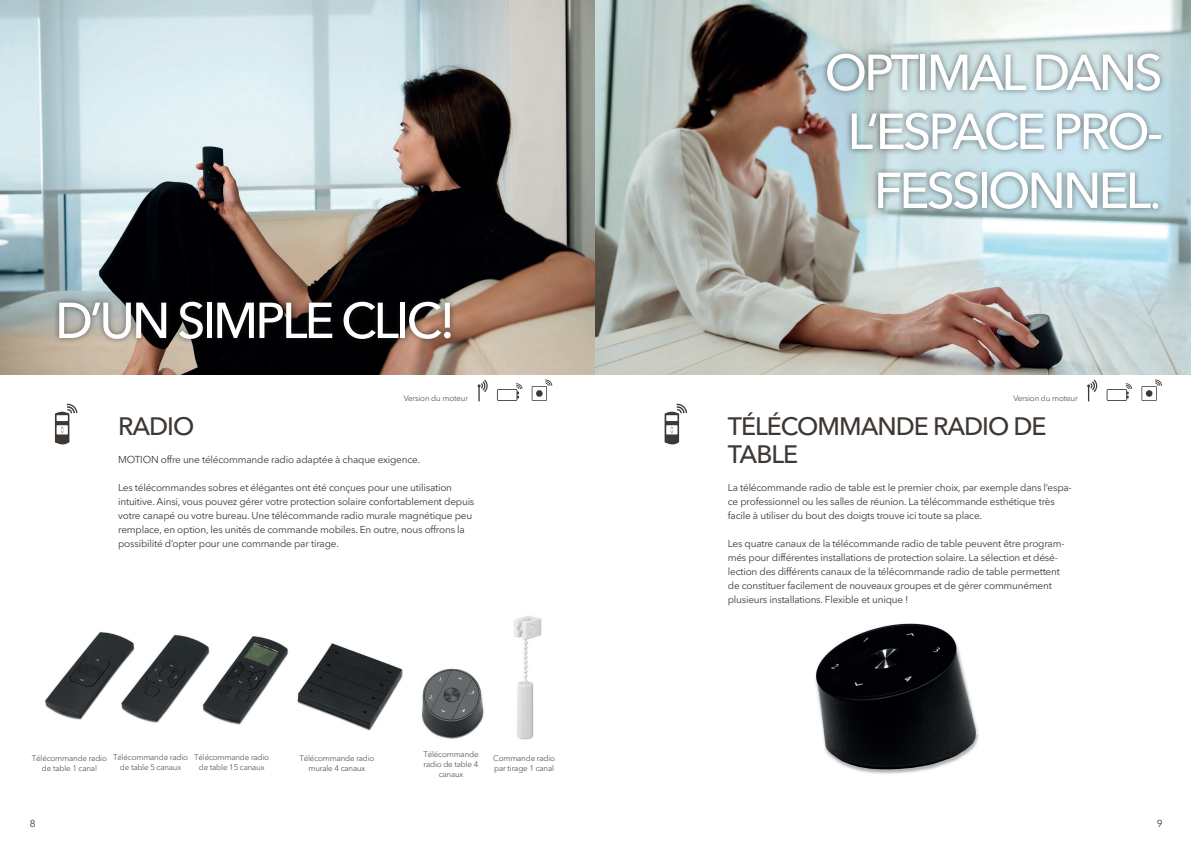
<style>
.page{position:relative;width:1191px;height:842px;background:#fff}
.page>*{position:absolute;margin:0;border:0;box-sizing:border-box;transform-origin:0 0}
.t1{font:500 50px/59px "Avenir Next LT Pro";letter-spacing:-.06em;color:#fff;text-align:right}
.t2{font:500 25px/28px "Avenir Next LT Pro";letter-spacing:-.04em;color:#3e3835}
.t3{font:10px/14px "Avenir Next LT Pro";letter-spacing:-.02em;color:#3e3835}
.t4{font:300 8px/10px "Avenir Next LT Pro";letter-spacing:-.02em;color:#3e3835;text-align:center}
.s1{font-family:"Futura LT Pro"}
</style>
<div class="page">
<img style="left:514px;top:615px;width:28px;height:125px">
<img style="left:0;top:0;width:1191px;height:374px">
<img style="left:45px;top:632px;width:439px;height:107px">
<img style="left:815px;top:623px;width:164px;height:151px">
<div style="left:53px;top:295px;width:404px;height:50px;background:#231f20;opacity:.6"></div>
<div style="left:820px;top:47px;width:346px;height:168px;background:#231f20;opacity:.6"></div>
<svg style="left:55px;top:404px;width:22px;height:41px"></svg>
<svg style="left:664px;top:404px;width:23px;height:41px"></svg>
<svg style="left:1141px;top:379px;width:21px;height:22px"></svg>
<svg style="left:1145px;top:390px;width:7px;height:7px"></svg>
<svg style="left:531px;top:379px;width:21px;height:22px"></svg>
<div style="left:536px;top:390px;width:6px;height:7px;background:#3e3835;border-radius:50%"></div>
<svg style="left:1087px;top:380px;width:11px;height:21px"></svg>
<svg style="left:477px;top:380px;width:11px;height:21px"></svg>
<svg style="left:497px;top:383px;width:25px;height:18px"></svg>
<svg style="left:1106px;top:383px;width:26px;height:18px"></svg>
<p class="t1" style="left:55px;top:291px;width:402px">D’UN SIMPLE CLIC!</p>
<p class="t4" style="left:404px;top:393px;width:66px">Version du moteur</p>
<p class="t2" style="left:118px;top:412px;width:78px">RADIO</p>
<p class="t3" style="left:118px;top:452px;width:304px">MOTION offre une télécommande radio adaptée à chaque exigence.</p>
<p class="t3" style="left:118px;top:480px;width:358px">Les télécommandes sobres et élégantes ont été conçues pour une utilisation intuitive. Ainsi, vous pouvez gérer votre protection solaire confortablement depuis votre canapé ou votre bureau. Une télécommande radio murale magnétique peu remplace, en option, les unités de commande mobiles. En outre, nous offrons la possibilité d‘opter pour une commande par tirage.</p>
<p class="t4" style="left:32px;top:753px;width:77px">Télécommande radio de table 1 canal</p>
<p class="t4" style="left:113px;top:752px;width:77px">Télécommande radio de table 5 canaux</p>
<p class="t4" style="left:194px;top:752px;width:77px">Télécommande radio de table 15 canaux</p>
<p class="t4" style="left:299px;top:753px;width:77px">Télécommande radio murale 4 canaux</p>
<p class="t4" style="left:423px;top:749px;width:57px">Télécommande radio de table 4 canaux</p>
<p class="t4" style="left:493px;top:753px;width:63px;text-align:left">Commande radio par tirage 1 canal</p>
<p class="t1" style="left:824px;top:43px;width:339px">OPTIMAL DANS<br>L‘ESPACE PRO-<br>FESSIONNEL<span class="s1">.</span></p>
<p class="t4" style="left:1013px;top:393px;width:66px">Version du moteur</p>
<p class="t2" style="left:728px;top:412px;width:320px">TÉLÉCOMMANDE RADIO DE<br>TABLE</p>
<p class="t3" style="left:728px;top:480px;width:345px">La télécommande radio de table est le premier choix, par exemple dans l‘espa&shy;ce professionnel ou les salles de réunion. La télécommande esthétique très facile à utiliser du bout des doigts trouve ici toute sa place.</p>
<p class="t3" style="left:728px;top:536px;width:338px">Les quatre canaux de la télécommande radio de table peuvent être program&shy;més pour différentes installations de protection solaire. La sélection et désé&shy;lection des différents canaux de la télécommande radio de table permettent de constituer facilement de nouveaux groupes et de gérer communément plusieurs installations. Flexible et unique !</p>
<p class="t3" style="left:30px;top:816px;width:7px">8</p>
<p class="t3" style="left:1156px;top:816px;width:7px">9</p>
</div>
